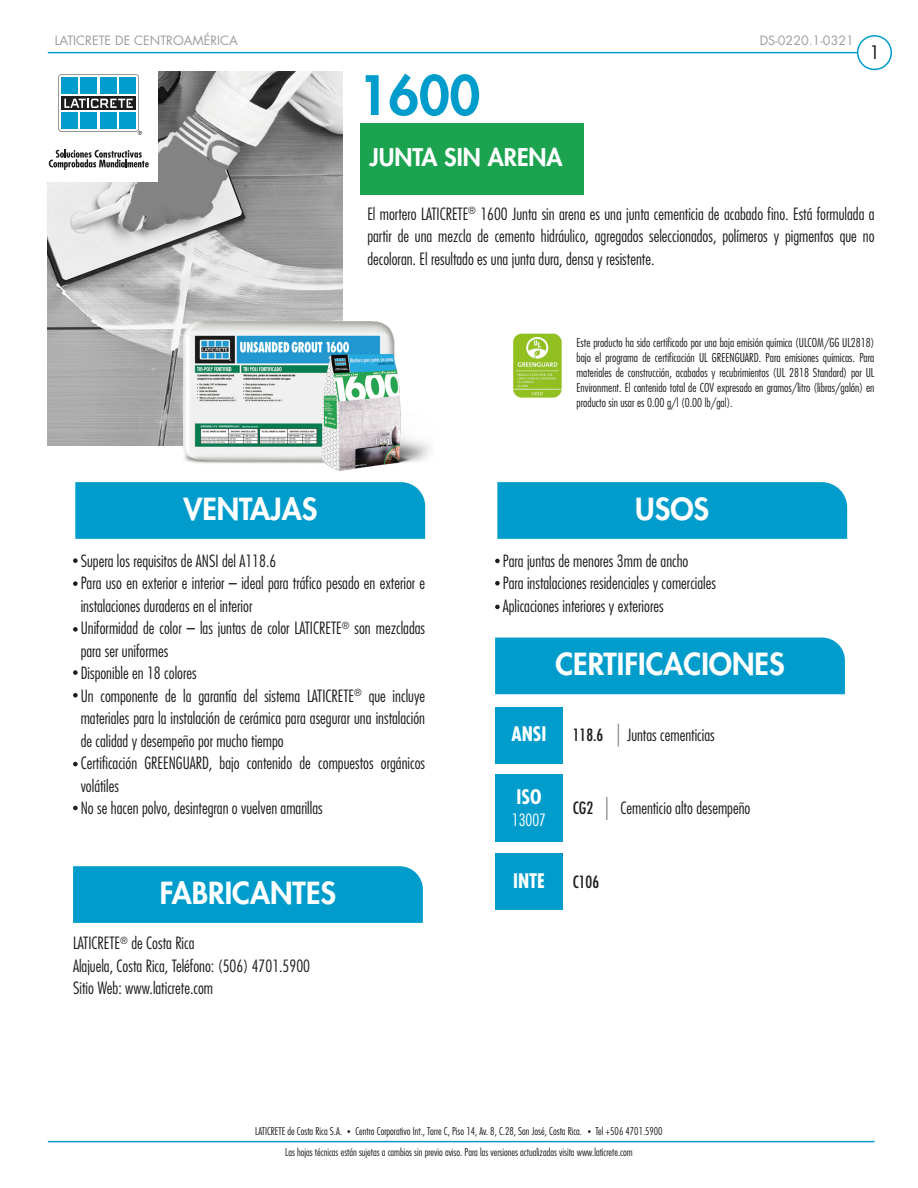
<style>
.page{position:relative;width:918px;height:1188px;background:#fff}
.page>*{position:absolute;margin:0;border:0;box-sizing:border-box;transform-origin:0 0}
.t1{font:800 52.8px "Futura";color:#009dcc}
.t2{font:800 29.7px "Futura";color:#fff}
.t3{font:800 23.7px "Futura";color:#fff}
.t4{font:700 condensed 19.5px "Futura";color:#fff}
.t5{font:18.15px "Futura";color:#1d1d1b}
.t6{font:300 condensed 16.5px/22.5px "Futura";color:#1d1d1b}
.t7{font:condensed 16.5px "Futura";color:#1d1d1b}
.t8{font:300 condensed 16.5px "Futura";color:#fff}
.t9{font:12.6px "Futura";color:#9d9d9c}
.t10{font:300 condensed 12px/15px "Futura";color:#1d1d1b;text-align:justify}
.t11{font:300 condensed 10.5px "Futura";color:#1d1d1b}
</style>
<div class="page">
<hr style="left:48px;top:52px;width:810px;height:1px;background:#009dcc">
<hr style="left:48px;top:1141px;width:826px;height:1px;background:#009dcc">
<div style="left:857px;top:35px;width:35px;height:35px;border:2px solid #009dcc;border-radius:50%"></div>
<img style="left:48px;top:72px;width:294px;height:373px">
<div style="left:75px;top:482px;width:350px;height:57px;background:#009dcc"></div>
<div style="left:497px;top:482px;width:350px;height:57px;background:#009dcc"></div>
<div style="left:495px;top:707px;width:68px;height:56px;background:#009dcc"></div>
<div style="left:73px;top:866px;width:350px;height:57px;background:#009dcc"></div>
<div style="left:495px;top:638px;width:350px;height:56px;background:#009dcc"></div>
<svg style="left:73px;top:558px;width:5px;height:5px"></svg>
<svg style="left:73px;top:581px;width:5px;height:5px"></svg>
<svg style="left:73px;top:627px;width:5px;height:5px"></svg>
<svg style="left:73px;top:670px;width:5px;height:5px"></svg>
<svg style="left:73px;top:693px;width:5px;height:5px"></svg>
<svg style="left:73px;top:762px;width:5px;height:4px"></svg>
<svg style="left:73px;top:806px;width:5px;height:4px"></svg>
<svg style="left:495px;top:559px;width:5px;height:4px"></svg>
<svg style="left:495px;top:605px;width:5px;height:4px"></svg>
<svg style="left:495px;top:581px;width:5px;height:5px"></svg>
<img style="left:513px;top:333px;width:49px;height:65px">
<div style="left:495px;top:775px;width:68px;height:67px;background:#009dcc"></div>
<svg style="left:618px;top:724px;width:1px;height:23px"></svg>
<hr style="left:606px;top:797px;width:2px;height:23px;background:#9d9d9c">
<div style="left:495px;top:853px;width:68px;height:57px;background:#009dcc"></div>
<div style="left:48px;top:72px;width:110px;height:110px;background:#fff"></div>
<svg style="left:58px;top:74px;width:84px;height:61px"></svg>
<svg style="left:49px;top:149px;width:100px;height:21px"></svg>
<div style="left:360px;top:123px;width:224px;height:72px;background:#1ba350"></div>
<img style="left:175px;top:309px;width:255px;height:178px">
<p class="t9" style="left:55px;top:33px;width:185px">LATICRETE DE CENTROAMÉRICA</p>
<p class="t9" style="left:760px;top:33px;width:96px">DS-0220.1-0321</p>
<h1 class="t1" style="left:358px;top:62px;width:124px">1600</h1>
<h3 class="t3" style="left:370px;top:142px;width:195px">JUNTA SIN ARENA</h3>
<p class="t5" style="left:869px;top:41px;width:13px">1</p>
<p class="t6" style="left:367px;top:203px;width:509px;text-align:justify">El mortero LATICRETE<sup>®</sup> 1600 Junta sin arena es una junta cementicia de acabado fino. Está formulada a partir de una mezcla de cemento hidráulico, agregados seleccionados, polímeros y pigmentos que no decoloran. El resultado es una junta dura, densa y resistente.</p>
<p class="t10" style="left:577px;top:335px;width:299px">Este producto ha sido certificado por una baja emisión química (ULCOM/GG UL2818) bajo el programa de certificación UL GREENGUARD. Para emisiones químicas. Para materiales de construcción, acabados y recubrimientos (UL 2818 Standard) por UL Environment. El contenido total de COV expresado en gramos/litro (libras/galón) en producto sin usar es 0.00 g/l (0.00 lb/gal).</p>
<h2 class="t2" style="left:183px;top:490px;width:136px">VENTAJAS</h2>
<h2 class="t2" style="left:635px;top:490px;width:75px">USOS</h2>
<p class="t6" style="left:81px;top:549px;width:346px">Supera los requisitos de ANSI del A118.6<br>Para uso en exterior e interior – ideal para tráfico pesado en exterior e instalaciones duraderas en el interior<br>Uniformidad de color – las juntas de color LATICRETE<sup>®</sup> son mezcladas para ser uniformes<br>Disponible en 18 colores<br>Un componente de la garantía del sistema LATICRETE<sup>®</sup> que incluye materiales para la instalación de cerámica para asegurar una instalación de calidad y desempeño por mucho tiempo<br>Certificación GREENGUARD, bajo contenido de compuestos orgánicos volátiles<br>No se hacen polvo, desintegran o vuelven amarillas</p>
<h2 class="t2" style="left:160px;top:874px;width:178px">FABRICANTES</h2>
<p class="t6" style="left:73px;top:932px;width:239px">LATICRETE<sup>®</sup> de Costa Rica<br>Alajuela, Costa Rica, Teléfono: (506) 4701.5900<br>Sitio Web: www.laticrete.com</p>
<p class="t6" style="left:503px;top:549px;width:215px">Para juntas de menores 3mm de ancho<br>Para instalaciones residenciales y comerciales<br>Aplicaciones interiores y exteriores</p>
<h2 class="t2" style="left:555px;top:645px;width:231px">CERTIFICACIONES</h2>
<p class="t4" style="left:511px;top:722px;width:37px">ANSI</p>
<p class="t4" style="left:517px;top:785px;width:26px">ISO</p>
<p class="t8" style="left:512px;top:810px;width:36px">13007</p>
<p class="t7" style="left:573px;top:725px;width:32px">118.6</p>
<p class="t6" style="left:627px;top:723px;width:89px">Juntas cementicias</p>
<p class="t7" style="left:573px;top:798px;width:22px">CG2</p>
<p class="t6" style="left:620px;top:797px;width:132px">Cementicio alto desempeño</p>
<p class="t4" style="left:513px;top:869px;width:33px">INTE</p>
<p class="t7" style="left:573px;top:872px;width:28px">C106</p>
<p class="t11" style="left:255px;top:1125px;width:88px">LATICRETE de Costa Rica S.A.</p>
<p class="t11" style="left:355px;top:1125px;width:228px">Centro Corporativo Int., Torre C, Piso 14, Av. 8, C.28, San José, Costa Rica.</p>
<p class="t11" style="left:595px;top:1125px;width:69px">Tel +506 4701.5900</p>
<p class="t11" style="left:285px;top:1146px;width:349px">Las hojas técnicas están sujetas a cambios sin previo aviso. Para las versiones actualizadas visita www.laticrete.com</p>
</div>
